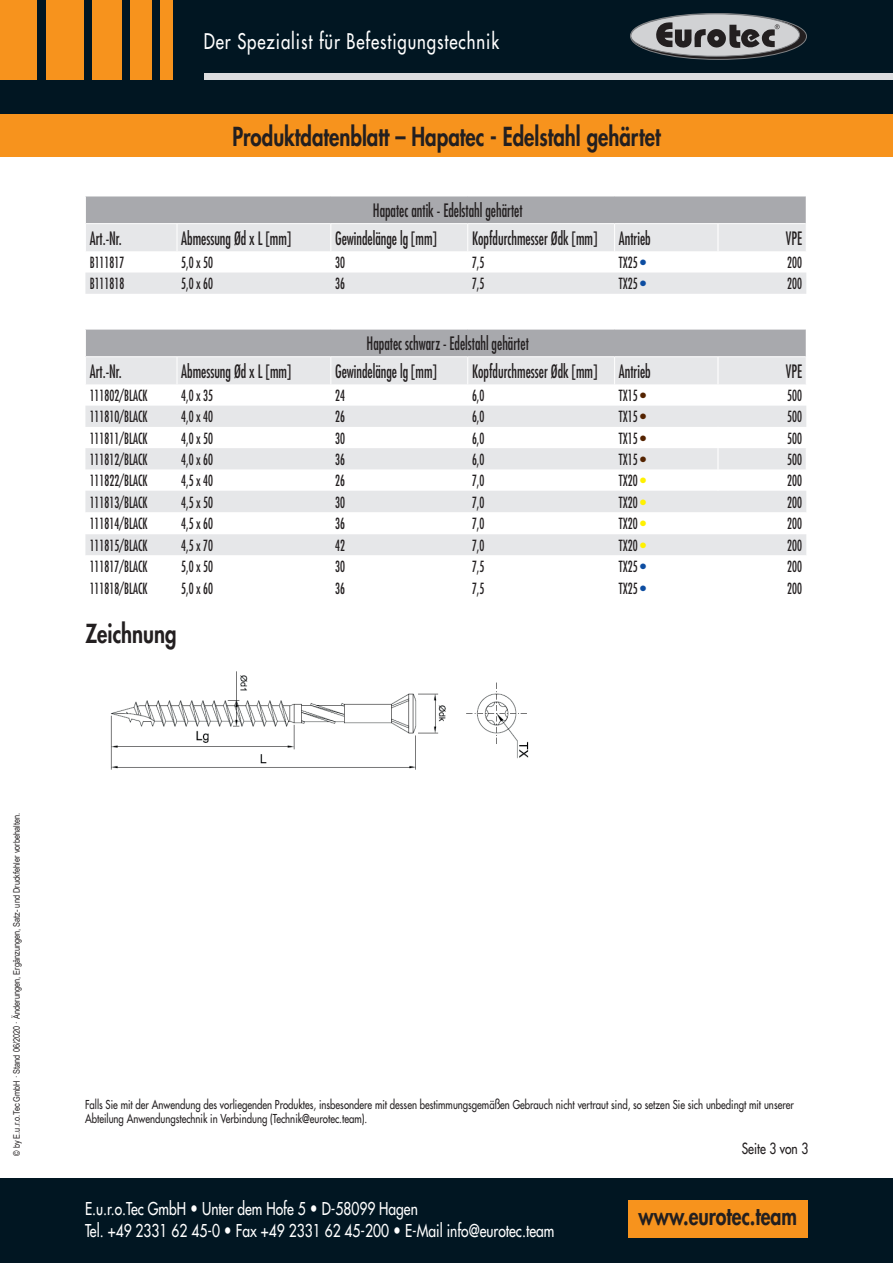
<style>
.page{position:relative;width:893px;height:1263px;background:#fff}
.page>*{position:absolute;margin:0;border:0;box-sizing:border-box;transform-origin:0 0}
.t1{font:800 25.5px "Futura Std";color:#231f20;scale:.8 1}
.t2{font:800 24.3px "Futura Std";color:#231f20;scale:.8 1}
.t3{font:500 21px "Futura Std";letter-spacing:.055em;color:#fff;scale:.8 1}
.t4{font:condensed 18px "Futura Std";color:#231f20;scale:.8 1}
.t5{font:500 17.25px/22.5px "Futura Std";color:#fff;scale:.8 1}
.t6{font:condensed 15px "Futura Std";color:#231f20;scale:.8 1}
.t7{font:500 15px "Futura Std";color:#231f20;scale:.8 1}
.t8{font:500 12px/14.4px "Futura Std";color:#231f20;scale:.8 1}
.t9{font:9px "Arial Narrow";color:#231f20}
.s1{color:#0d4da1}
.s2{color:#542300}
.s3{color:#fff101}
.s4{font-weight:800}
</style>
<div class="page">
<div style="left:0;top:0;width:893px;height:137px;background:#011622"></div>
<div style="left:204px;top:74px;width:689px;height:6px;background:#dcdddf"></div>
<svg style="left:630px;top:13px;width:176px;height:46px"></svg>
<div style="left:631px;top:14px;width:168px;height:42px;background:#d1d2d4;border-radius:50%"></div>
<div style="left:630px;top:14px;width:170px;height:43px;border:1px solid #808285;border-radius:50%"></div>
<div style="left:630px;top:13px;width:177px;height:47px;border:1px solid #808285;border-radius:50%"></div>
<svg style="left:656px;top:22px;width:124px;height:27px"></svg>
<div style="left:0;top:0;width:37px;height:80px;background:#f7931d"></div>
<div style="left:46px;top:0;width:38px;height:80px;background:#f7931d"></div>
<div style="left:92px;top:0;width:30px;height:80px;background:#f7931d"></div>
<div style="left:131px;top:0;width:21px;height:80px;background:#f7931d"></div>
<div style="left:161px;top:0;width:12px;height:80px;background:#f7931d"></div>
<div style="left:0;top:114px;width:893px;height:43px;background:#f7931d"></div>
<div style="left:0;top:1178px;width:893px;height:85px;background:#011622"></div>
<div style="left:628px;top:1200px;width:180px;height:37px;background:#f7931d"></div>
<div style="left:85px;top:273px;width:721px;height:21px;background:#e6e7e9"></div>
<svg style="left:85px;top:196px;width:721px;height:55px;background:#c8c9cc"></svg>
<hr style="left:718px;top:223px;width:88px;height:1px;background:#fff">
<div style="left:85px;top:406px;width:721px;height:149px;background:#e6e7e9"></div>
<svg style="left:85px;top:427px;width:721px;height:107px"></svg>
<svg style="left:85px;top:329px;width:721px;height:55px;background:#c8c9cc"></svg>
<hr style="left:718px;top:356px;width:88px;height:1px;background:#fff">
<img style="left:110px;top:671px;width:419px;height:99px">
<h3 class="t3" style="left:204px;top:28px;width:371px">Der Spezialist für Befestigungstechnik</h3>
<h1 class="t1" style="left:232px;top:121px;width:537px">Produktdatenblatt – Hapatec - Edelstahl gehärtet</h1>
<p class="t4" style="left:373px;top:200px;width:189px">Hapatec antik - Edelstahl gehärtet</p>
<p class="t4" style="left:90px;top:228px;width:42px">Art.-Nr.</p>
<p class="t4" style="left:181px;top:228px;width:139px">Abmessung Ød x L [mm]</p>
<p class="t4" style="left:335px;top:228px;width:129px">Gewindelänge lg [mm]</p>
<p class="t4" style="left:472px;top:228px;width:225px">Kopfdurchmesser Ødk [mm] Antrieb</p>
<p class="t4" style="left:786px;top:228px;width:22px">VPE</p>
<p class="t6" style="left:90px;top:254px;width:45px">B111817</p>
<p class="t6" style="left:181px;top:254px;width:41px">5,0 x 50</p>
<p class="t6" style="left:335px;top:254px;width:14px">30</p>
<p class="t6" style="left:472px;top:254px;width:17px">7,5</p>
<p class="t6" style="left:619px;top:254px;width:36px">TX25 <span class="s1">•</span></p>
<p class="t6" style="left:787px;top:254px;width:20px">200</p>
<p class="t6" style="left:90px;top:275px;width:45px">B111818</p>
<p class="t6" style="left:181px;top:275px;width:41px">5,0 x 60</p>
<p class="t6" style="left:335px;top:275px;width:14px">36</p>
<p class="t6" style="left:472px;top:275px;width:17px">7,5</p>
<p class="t6" style="left:619px;top:275px;width:36px">TX25 <span class="s1">•</span></p>
<p class="t6" style="left:787px;top:275px;width:20px">200</p>
<p class="t4" style="left:367px;top:333px;width:204px">Hapatec schwarz - Edelstahl gehärtet</p>
<p class="t4" style="left:90px;top:361px;width:42px">Art.-Nr.</p>
<p class="t4" style="left:181px;top:361px;width:139px">Abmessung Ød x L [mm]</p>
<p class="t4" style="left:335px;top:361px;width:129px">Gewindelänge lg [mm]</p>
<p class="t4" style="left:472px;top:361px;width:225px">Kopfdurchmesser Ødk [mm] Antrieb</p>
<p class="t4" style="left:786px;top:361px;width:22px">VPE</p>
<p class="t6" style="left:90px;top:387px;width:74px">111802/BLACK</p>
<p class="t6" style="left:181px;top:387px;width:41px">4,0 x 35</p>
<p class="t6" style="left:335px;top:387px;width:14px">24</p>
<p class="t6" style="left:472px;top:387px;width:17px">6,0</p>
<p class="t6" style="left:619px;top:387px;width:36px">TX15 <span class="s2">•</span></p>
<p class="t6" style="left:787px;top:387px;width:20px">500</p>
<p class="t6" style="left:90px;top:408px;width:74px">111810/BLACK</p>
<p class="t6" style="left:181px;top:408px;width:41px">4,0 x 40</p>
<p class="t6" style="left:335px;top:408px;width:14px">26</p>
<p class="t6" style="left:472px;top:408px;width:17px">6,0</p>
<p class="t6" style="left:619px;top:408px;width:36px">TX15 <span class="s2">•</span></p>
<p class="t6" style="left:787px;top:408px;width:20px">500</p>
<p class="t6" style="left:90px;top:429px;width:74px">111811/BLACK</p>
<p class="t6" style="left:181px;top:429px;width:41px">4,0 x 50</p>
<p class="t6" style="left:335px;top:429px;width:14px">30</p>
<p class="t6" style="left:472px;top:429px;width:17px">6,0</p>
<p class="t6" style="left:619px;top:429px;width:36px">TX15 <span class="s2">•</span></p>
<p class="t6" style="left:787px;top:429px;width:20px">500</p>
<p class="t6" style="left:90px;top:450px;width:74px">111812/BLACK</p>
<p class="t6" style="left:181px;top:450px;width:41px">4,0 x 60</p>
<p class="t6" style="left:335px;top:450px;width:14px">36</p>
<p class="t6" style="left:472px;top:450px;width:17px">6,0</p>
<p class="t6" style="left:619px;top:450px;width:36px">TX15 <span class="s2">•</span></p>
<p class="t6" style="left:787px;top:450px;width:20px">500</p>
<p class="t6" style="left:90px;top:472px;width:74px">111822/BLACK</p>
<p class="t6" style="left:181px;top:472px;width:41px">4,5 x 40</p>
<p class="t6" style="left:335px;top:472px;width:14px">26</p>
<p class="t6" style="left:472px;top:472px;width:17px">7,0</p>
<p class="t6" style="left:619px;top:472px;width:36px">TX20 <span class="s3">•</span></p>
<p class="t6" style="left:787px;top:472px;width:20px">200</p>
<p class="t6" style="left:90px;top:493px;width:74px">111813/BLACK</p>
<p class="t6" style="left:181px;top:493px;width:41px">4,5 x 50</p>
<p class="t6" style="left:335px;top:493px;width:14px">30</p>
<p class="t6" style="left:472px;top:493px;width:17px">7,0</p>
<p class="t6" style="left:619px;top:493px;width:36px">TX20 <span class="s3">•</span></p>
<p class="t6" style="left:787px;top:493px;width:20px">200</p>
<p class="t6" style="left:90px;top:515px;width:74px">111814/BLACK</p>
<p class="t6" style="left:181px;top:515px;width:41px">4,5 x 60</p>
<p class="t6" style="left:335px;top:515px;width:14px">36</p>
<p class="t6" style="left:472px;top:515px;width:17px">7,0</p>
<p class="t6" style="left:619px;top:515px;width:36px">TX20 <span class="s3">•</span></p>
<p class="t6" style="left:787px;top:515px;width:20px">200</p>
<p class="t6" style="left:90px;top:536px;width:74px">111815/BLACK</p>
<p class="t6" style="left:181px;top:536px;width:41px">4,5 x 70</p>
<p class="t6" style="left:335px;top:536px;width:14px">42</p>
<p class="t6" style="left:472px;top:536px;width:17px">7,0</p>
<p class="t6" style="left:619px;top:536px;width:36px">TX20 <span class="s3">•</span></p>
<p class="t6" style="left:787px;top:536px;width:20px">200</p>
<p class="t6" style="left:90px;top:558px;width:74px">111817/BLACK</p>
<p class="t6" style="left:181px;top:558px;width:41px">5,0 x 50</p>
<p class="t6" style="left:335px;top:558px;width:14px">30</p>
<p class="t6" style="left:472px;top:558px;width:17px">7,5</p>
<p class="t6" style="left:619px;top:558px;width:36px">TX25 <span class="s1">•</span></p>
<p class="t6" style="left:787px;top:558px;width:20px">200</p>
<p class="t6" style="left:90px;top:579px;width:74px">111818/BLACK</p>
<p class="t6" style="left:181px;top:579px;width:41px">5,0 x 60</p>
<p class="t6" style="left:335px;top:579px;width:14px">36</p>
<p class="t6" style="left:472px;top:579px;width:17px">7,5</p>
<p class="t6" style="left:619px;top:579px;width:36px">TX25 <span class="s1">•</span></p>
<p class="t6" style="left:787px;top:579px;width:20px">200</p>
<h1 class="t1" style="left:86px;top:617px;width:115px">Zeichnung</h1>
<p class="t9" style="left:10px;top:1156px;width:345px;rotate:-90deg">© by E.u.r.o.Tec GmbH · Stand 06/2020 · Änderungen, Ergänzungen, Satz- und Druckfehler vorbehalten.</p>
<p class="t8" style="left:85px;top:1097px;width:887px">Falls Sie mit der Anwendung des vorliegenden Produktes, insbesondere mit dessen bestimmungsgemäßen Gebrauch nicht vertraut sind, so setzen Sie sich unbedingt mit unserer<br>Abteilung Anwendungstechnik in Verbindung (Technik@eurotec.team).</p>
<p class="t7" style="left:742px;top:1139px;width:85px">Seite 3 von 3</p>
<p class="t5" style="left:85px;top:1197px;width:588px">E.u.r.o.Tec GmbH <span class="s4">•</span> Unter dem Hofe 5 <span class="s4">•</span> D-58099 Hagen<br>Tel. +49 2331 62 45-0 <span class="s4">•</span> Fax +49 2331 62 45-200 <span class="s4">•</span> E-Mail info@eurotec.team</p>
<h2 class="t2" style="left:638px;top:1201px;width:200px">www.eurotec.team</h2>
</div>
